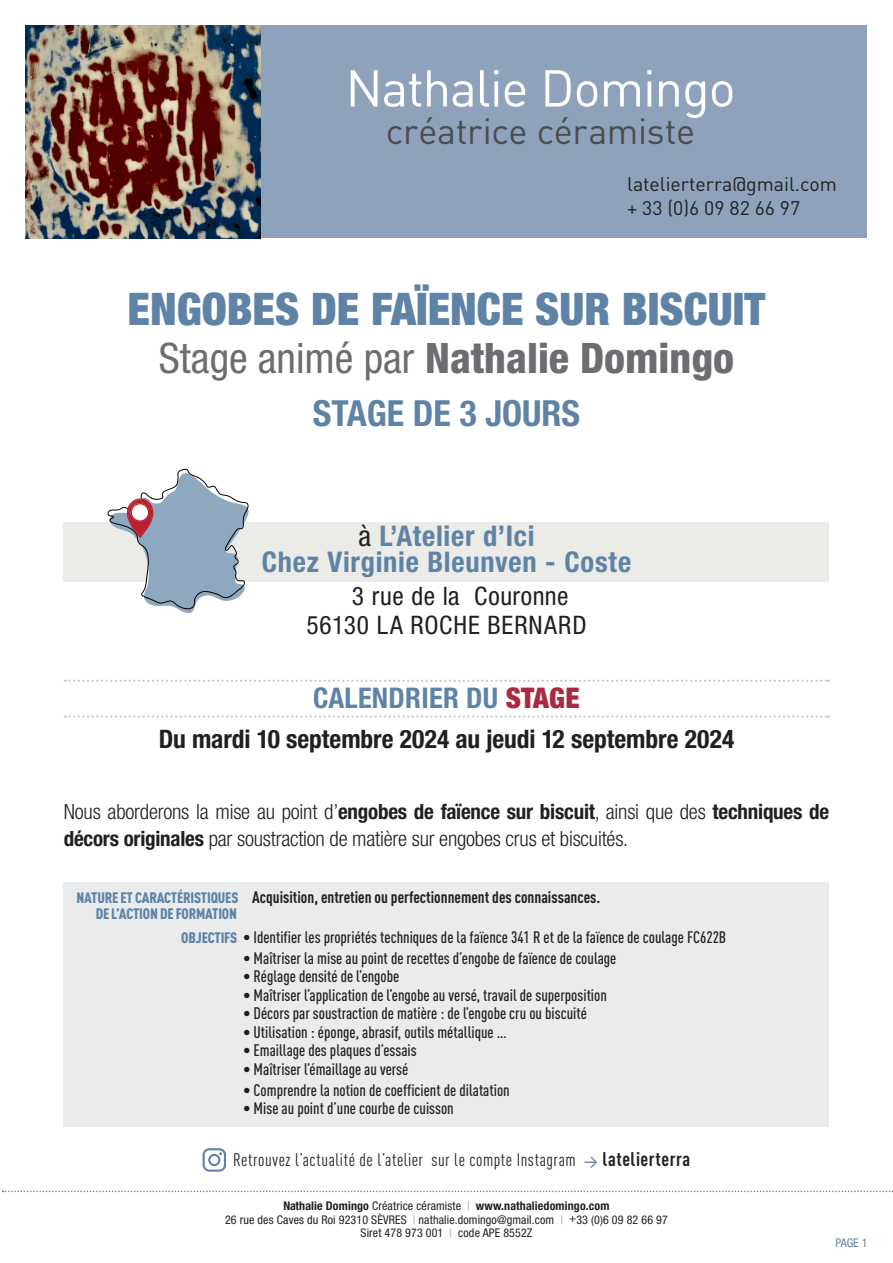
<style>
.page{position:relative;width:893px;height:1263px;background:#fff}
.page>*{position:absolute;margin:0;border:0;box-sizing:border-box;transform-origin:0 0}
.t1{font:51px "DIN";letter-spacing:-.025em;color:#fff}
.Titre_1{font:900 condensed 45px "Helvetica Neue LT";color:#5f83a6}
.Titre_1-2{font:800 condensed 42px "Helvetica Neue LT";color:#6c6d70}
.t2{font:36px "DIN";letter-spacing:-.01em;color:#4b4c4d}
.Titre_1-3{font:700 condensed 36px "Helvetica Neue LT";color:#5f83a6}
.Titre_1-4{font:700 condensed 28.5px "Helvetica Neue LT";letter-spacing:.025em;color:#5f83a6}
.Titre_1-5{font:700 condensed 25.5px "Helvetica Neue LT";color:#231f20}
.Titre_1-6{font:condensed 25.5px "Helvetica Neue LT";letter-spacing:.03em;color:#231f20}
.texte_fiche{font:300 condensed 21px/27px "Helvetica Neue LT";letter-spacing:-.01em;color:#231f20}
.t3{font:19.5px "DIN";color:#231f20}
.texte_fiche-2{font:condensed 18px "DINOT";letter-spacing:.03em;color:#231f20}
.texte_fiche-3{font:500 condensed 16.5px "DINOT";color:#231f20}
.texte_fiche-4{font:700 condensed 16.5px "DINOT";color:#231f20}
.texte_fiche-5{font:900 condensed 15px "DINOT";letter-spacing:-.01em;color:#5f83a6}
.t4{font:condensed 12px/13.5px "Helvetica Neue LT";letter-spacing:.01em;color:#231f20;text-align:center}
.t5{font:condensed 12px "Helvetica Neue LT";color:#5f83a6}
.s1{font-weight:400}
.s2{font-weight:400;color:#231f20}
.s3{font-weight:900;color:#ab2a42}
.s4{font-weight:700}
.s5{font-weight:900;font-size:15px;color:#5f83a6}
.s6{font-family:"DIN";font-weight:500;font-stretch:normal;font-size:13.5px;color:#5f83a6}
.s7{font-weight:700;font-size:19.5px}
.s8{color:#a8a9ad}
</style>
<div class="page">
<svg style="left:3px;top:1191px;width:890px;height:1px"></svg>
<div style="left:64px;top:522px;width:765px;height:59px;background:#ebebe7"></div>
<svg style="left:65px;top:680px;width:764px;height:2px"></svg>
<svg style="left:65px;top:715px;width:764px;height:3px"></svg>
<div style="left:26px;top:26px;width:841px;height:212px;background:#8ea3bb"></div>
<img style="left:26px;top:26px;width:235px;height:212px">
<svg style="left:203px;top:1148px;width:23px;height:24px"></svg>
<div style="left:64px;top:882px;width:765px;height:244px;background:#eaebec"></div>
<svg style="left:107px;top:468px;width:142px;height:145px"></svg>
<p class="t1" style="left:345px;top:56px;width:392px">Nathalie Domingo</p>
<p class="t2" style="left:386px;top:109px;width:311px">créatrice céramiste</p>
<p class="t3" style="left:627px;top:171px;width:211px">latelierterra@gmail.com</p>
<p class="t3" style="left:627px;top:195px;width:175px">+ 33 (0)6 09 82 66 97</p>
<p class="Titre_1" style="left:128px;top:281px;width:639px">ENGOBES DE FAÏENCE SUR BISCUIT</p>
<p class="Titre_1-2" style="left:159px;top:332px;width:577px"><span class="s1">Stage animé par</span> Nathalie Domingo</p>
<p class="Titre_1-3" style="left:313px;top:391px;width:269px">STAGE DE 3 JOURS</p>
<p class="Titre_1-4" style="left:358px;top:519px;width:178px"><span class="s2">à</span> L’Atelier d’Ici</p>
<p class="Titre_1-4" style="left:262px;top:545px;width:371px">Chez Virginie Bleunven - Coste</p>
<p class="Titre_1-6" style="left:352px;top:581px;width:218px">3 rue de la Couronne</p>
<p class="Titre_1-6" style="left:306px;top:610px;width:282px">56130 LA ROCHE BERNARD</p>
<p class="Titre_1-4" style="left:313px;top:680px;width:268px">CALENDRIER DU <span class="s3">STAGE</span></p>
<p class="Titre_1-5" style="left:159px;top:723px;width:577px">Du mardi 10 septembre 2024 au jeudi 12 septembre 2024</p>
<p class="texte_fiche" style="left:64px;top:798px;width:767px">Nous aborderons la mise au point d’<span class="s4">engobes de faïence sur biscuit</span>, ainsi que des <span class="s4">techniques de décors originales</span> par soustraction de matière sur engobes crus et biscuités.</p>
<p class="texte_fiche-4" style="left:77px;top:887px;width:525px"><span class="s5">NATURE ET CARACTÉRISTIQUES</span> Acquisition, entretien ou perfectionnement des connaissances.</p>
<p class="texte_fiche-5" style="left:96px;top:904px;width:143px">DE L’ACTION DE FORMATION</p>
<p class="texte_fiche-3" style="left:181px;top:927px;width:546px"><span class="s5">OBJECTIFS</span> <span class="s4">•</span> Identifier les propriétés techniques de la faïence 341 R et de la faïence de coulage FC622B</p>
<p class="texte_fiche-3" style="left:243px;top:948px;width:375px">• Maîtriser la mise au point de recettes d’engobe de faïence de coulage</p>
<p class="texte_fiche-3" style="left:243px;top:967px;width:158px">• Réglage densité de l’engobe</p>
<p class="texte_fiche-3" style="left:243px;top:985px;width:365px">• Maîtriser l’application de l’engobe au versé, travail de superposition</p>
<p class="texte_fiche-3" style="left:243px;top:1004px;width:345px">• Décors par soustraction de matière : de l’engobe cru ou biscuité</p>
<p class="texte_fiche-3" style="left:243px;top:1022px;width:265px">• Utilisation : éponge, abrasif, outils métallique …</p>
<p class="texte_fiche-3" style="left:243px;top:1041px;width:175px">• Emaillage des plaques d’essais</p>
<p class="texte_fiche-3" style="left:243px;top:1059px;width:167px">• Maîtriser l’émaillage au versé</p>
<p class="texte_fiche-3" style="left:243px;top:1080px;width:268px">• Comprendre la notion de coefficient de dilatation</p>
<p class="texte_fiche-3" style="left:243px;top:1098px;width:212px">• Mise au point d’une courbe de cuisson</p>
<p class="texte_fiche-2" style="left:233px;top:1149px;width:459px">Retrouvez l’actualité de l’atelier sur le compte Instagram <span class="s6">&gt;</span> <span class="s7">latelierterra</span></p>
<p class="t4" style="left:225px;top:1199px;width:444px"><span class="s4">Nathalie Domingo</span> Créatrice céramiste <span class="s8">|</span> <span class="s4">www.nathaliedomingo.com<br></span>26 rue des Caves du Roi 92310 SÈVRES <span class="s8">|</span> nathalie.domingo@gmail.com <span class="s8">|</span> +33 (0)6 09 82 66 97<br>Siret 478 973 001 <span class="s8">|</span> code APE 8552Z</p>
<p class="t5" style="left:835px;top:1236px;width:33px">PAGE 1</p>
</div>
